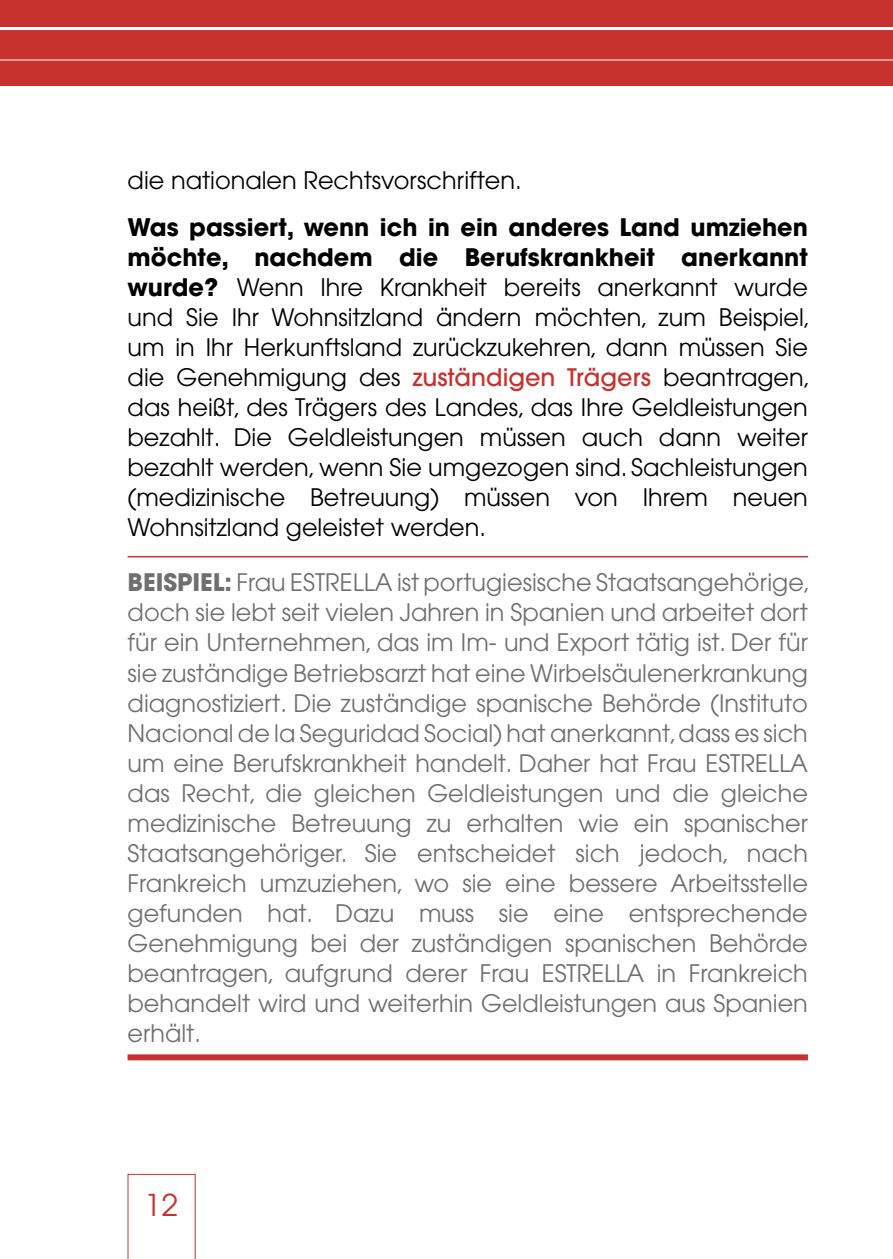
<style>
.page{position:relative;width:893px;height:1259px;background:#fff}
.page>*{position:absolute;margin:0;border:0;box-sizing:border-box;transform-origin:0 0}
.t1{font:30px "Avant Garde";color:#c7322f}
.t2{font:24px/30px "Avant Garde";color:#706f6f;text-align:justify}
.t3{font:24px/30px "Avant Garde";color:#000;text-align:justify}
.s1{font-weight:700}
.s2{font-weight:500;color:#c7322f}
</style>
<div class="page">
<div style="left:0;top:0;width:893px;height:85px;background:#c7322f"></div>
<svg style="left:128px;top:1174px;width:68px;height:85px"></svg>
<hr style="left:0;top:27px;width:893px;height:3px;background:#fff">
<hr style="left:0;top:59px;width:893px;height:1px;background:#fff">
<hr style="left:128px;top:556px;width:680px;height:1px;background:#c7322f">
<div style="left:128px;top:1054px;width:680px;height:6px;background:#c7322f"></div>
<p class="t3" style="left:128px;top:165px;width:396px">die nationalen Rechtsvorschriften.</p>
<p class="t3" style="left:128px;top:212px;width:684px"><span class="s1">Was passiert, wenn ich in ein anderes Land umziehen möchte, nachdem die Berufskrankheit anerkannt wurde?</span> Wenn Ihre Krankheit bereits anerkannt wurde und Sie Ihr Wohnsitzland ändern möchten, zum Beispiel, um in Ihr Herkunftsland zurückzukehren, dann müssen Sie die Genehmigung des <span class="s2">zuständigen Trägers</span> beantragen, das heißt, des Trägers des Landes, das Ihre Geldleistungen bezahlt. Die Geldleistungen müssen auch dann weiter bezahlt werden, wenn Sie umgezogen sind. Sachleistungen (medizinische Betreuung) müssen von Ihrem neuen Wohnsitzland geleistet werden.</p>
<p class="t2" style="left:128px;top:567px;width:684px"><span class="s1">BEISPIEL:</span> Frau ESTRELLA ist portugiesische Staatsangehörige, doch sie lebt seit vielen Jahren in Spanien und arbeitet dort für ein Unternehmen, das im Im- und Export tätig ist. Der für sie zuständige Betriebsarzt hat eine Wirbelsäulenerkrankung diagnostiziert. Die zuständige spanische Behörde (Instituto Nacional de la Seguridad Social) hat anerkannt, dass es sich um eine Berufskrankheit handelt. Daher hat Frau ESTRELLA das Recht, die gleichen Geldleistungen und die gleiche medizinische Betreuung zu erhalten wie ein spanischer Staatsangehöriger. Sie entscheidet sich jedoch, nach Frankreich umzuziehen, wo sie eine bessere Arbeitsstelle gefunden hat. Dazu muss sie eine entsprechende Genehmigung bei der zuständigen spanischen Behörde beantragen, aufgrund derer Frau ESTRELLA in Frankreich behandelt wird und weiterhin Geldleistungen aus Spanien erhält.</p>
<p class="t1" style="left:145px;top:1187px;width:35px">12</p>
</div>
